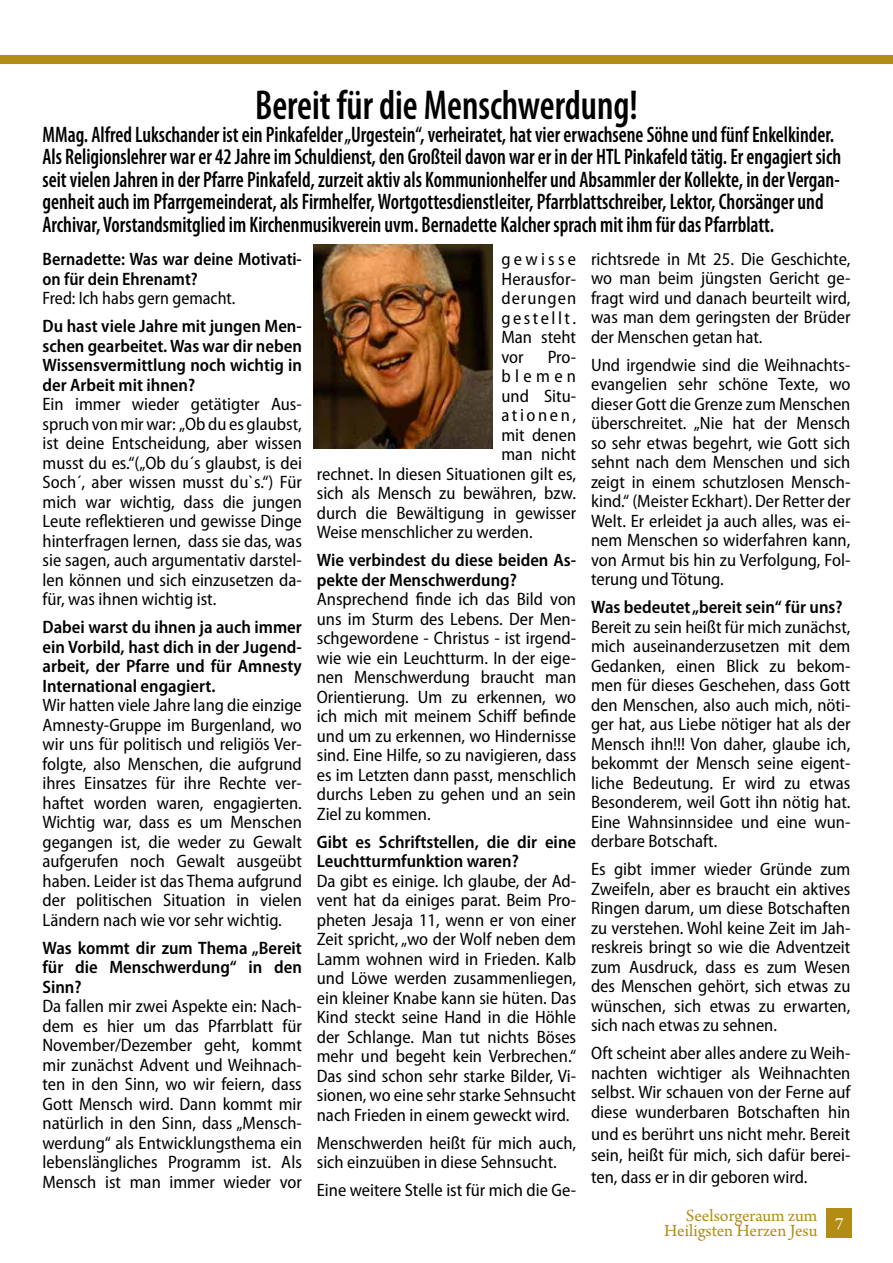
<style>
.page{position:relative;width:893px;height:1263px;background:#fff}
.page>*{position:absolute;margin:0;border:0;box-sizing:border-box;transform-origin:0 0}
.t1{font:600 condensed 42px "Myriad Pro";color:#000;scale:.9 1}
.t2{font:600 condensed 22.5px/22.5px "Myriad Pro";color:#000;scale:.9 1}
.t3{font:semi-condensed 18px/19.5px "Myriad Pro";color:#000;text-align:justify}
.t4{font:600 semi-condensed 18px/19.5px "Myriad Pro";color:#000}
.t5{font:18px/15px "Arno Pro";letter-spacing:-.005em;color:#b38c16;text-align:right}
.t6{font:semi-condensed 18px "Myriad Pro";letter-spacing:.145em;color:#000}
.t7{font:18px "Arno Pro";color:#fff}
</style>
<div class="page">
<div style="left:827px;top:1208px;width:25px;height:29px;background:#b38c16"></div>
<img style="left:313px;top:244px;width:180px;height:205px">
<div style="left:0;top:55px;width:893px;height:9px;background:#b38c16"></div>
<h1 class="t1" style="left:255px;top:79px;width:427px">Bereit für die Menschwerdung!</h1>
<p class="t2" style="left:43px;top:122px;width:889px">MMag. Alfred Lukschander ist ein Pinkafelder „Urgestein“, verheiratet, hat vier erwachsene Söhne und fünf Enkelkinder.<br>Als Religionslehrer war er 42 Jahre im Schuldienst, den Großteil davon war er in der HTL Pinkafeld tätig. Er engagiert sich seit vielen Jahren in der Pfarre Pinkafeld, zurzeit aktiv als Kommunionhelfer und Absammler der Kollekte, in der Vergan&shy;genheit auch im Pfarrgemeinderat, als Firmhelfer, Wortgottesdienstleiter, Pfarrblattschreiber, Lektor, Chorsänger und Archivar, Vorstandsmitglied im Kirchenmusikverein uvm. Bernadette Kalcher sprach mit ihm für das Pfarrblatt.</p>
<p class="t4" style="left:43px;top:249px;width:261px">Bernadette: Was war deine Motivati&shy;on für dein Ehrenamt?</p>
<p class="t3" style="left:43px;top:289px;width:194px">Fred: Ich habs gern gemacht.</p>
<p class="t4" style="left:43px;top:316px;width:261px;text-align:justify">Du hast viele Jahre mit jungen Men&shy;schen gearbeitet. Was war dir neben Wissensvermittlung noch wichtig in der Arbeit mit ihnen?</p>
<p class="t3" style="left:43px;top:395px;width:261px">Ein immer wieder getätigter Aus&shy;spruch von mir war: „Ob du es glaubst, ist deine Entscheidung, aber wissen musst du es.“(„Ob du´s glaubst, is dei Soch´, aber wissen musst du`s.“) Für mich war wichtig, dass die jungen Leute reflektieren und gewisse Dinge hinterfragen lernen, dass sie das, was sie sagen, auch argumentativ darstel&shy;len können und sich einzusetzen da&shy;für, was ihnen wichtig ist.</p>
<p class="t4" style="left:43px;top:617px;width:261px;text-align:justify">Dabei warst du ihnen ja auch immer ein Vorbild, hast dich in der Jugend&shy;arbeit, der Pfarre und für Amnesty International engagiert.</p>
<p class="t3" style="left:43px;top:696px;width:261px">Wir hatten viele Jahre lang die einzige Amnesty-Gruppe im Burgenland, wo wir uns für politisch und religiös Ver&shy;folgte, also Menschen, die aufgrund ihres Einsatzes für ihre Rechte ver&shy;haftet worden waren, engagierten.<br>Wichtig war, dass es um Menschen gegangen ist, die weder zu Gewalt aufgerufen noch Gewalt ausgeübt haben. Leider ist das Thema aufgrund der politischen Situation in vielen Ländern nach wie vor sehr wichtig.</p>
<p class="t4" style="left:43px;top:938px;width:261px;text-align:justify">Was kommt dir zum Thema „Bereit für die Menschwerdung“ in den Sinn?</p>
<p class="t3" style="left:43px;top:997px;width:261px">Da fallen mir zwei Aspekte ein: Nach&shy;dem es hier um das Pfarrblatt für November/Dezember geht, kommt mir zunächst Advent und Weihnach&shy;ten in den Sinn, wo wir feiern, dass Gott Mensch wird. Dann kommt mir natürlich in den Sinn, dass „Mensch&shy;werdung“ als Entwicklungsthema ein lebenslängliches Programm ist. Als Mensch ist man immer wieder vor</p>
<p class="t3" style="left:591px;top:250px;width:261px">richtsrede in Mt 25. Die Geschichte, wo man beim jüngsten Gericht ge&shy;fragt wird und danach beurteilt wird, was man dem geringsten der Brüder der Menschen getan hat.</p>
<p class="t3" style="left:591px;top:356px;width:261px">Und irgendwie sind die Weihnachts&shy;evangelien sehr schöne Texte, wo dieser Gott die Grenze zum Menschen überschreitet. „Nie hat der Mensch so sehr etwas begehrt, wie Gott sich sehnt nach dem Menschen und sich zeigt in einem schutzlosen Mensch&shy;kind.“ (Meister Eckhart). Der Retter der Welt. Er erleidet ja auch alles, was ei&shy;nem Menschen so widerfahren kann, von Armut bis hin zu Verfolgung, Fol&shy;terung und Tötung.</p>
<p class="t4" style="left:591px;top:597px;width:253px">Was bedeutet „bereit sein“ für uns?</p>
<p class="t3" style="left:591px;top:617px;width:261px">Bereit zu sein heißt für mich zunächst, mich auseinanderzusetzen mit dem Gedanken, einen Blick zu bekom&shy;men für dieses Geschehen, dass Gott den Menschen, also auch mich, nöti&shy;ger hat, aus Liebe nötiger hat als der Mensch ihn!!! Von daher, glaube ich, bekommt der Mensch seine eigent&shy;liche Bedeutung. Er wird zu etwas Besonderem, weil Gott ihn nötig hat.<br>Eine Wahnsinnsidee und eine wun&shy;derbare Botschaft.</p>
<p class="t3" style="left:591px;top:860px;width:261px">Es gibt immer wieder Gründe zum Zweifeln, aber es braucht ein aktives Ringen darum, um diese Botschaften zu verstehen. Wohl keine Zeit im Jah&shy;reskreis bringt so wie die Adventzeit zum Ausdruck, dass es zum Wesen des Menschen gehört, sich etwas zu wünschen, sich etwas zu erwarten, sich nach etwas zu sehnen.</p>
<p class="t3" style="left:591px;top:1044px;width:261px">Oft scheint aber alles andere zu Weih&shy;nachten wichtiger als Weihnachten selbst. Wir schauen von der Ferne auf diese wunderbaren Botschaften hin</p>
<p class="t3" style="left:591px;top:1123px;width:261px;line-height:21.6px">und es berührt uns nicht mehr. Bereit sein, heißt für mich, sich dafür berei&shy;ten, dass er in dir geboren wird.</p>
<p class="t7" style="left:835px;top:1213px;width:10px">7</p>
<p class="t3" style="left:501px;top:250px;width:76px">gewisse Herausfor&shy;derungen gestellt.<br>Man steht vor</p>
<p class="t3" style="left:548px;top:347px;width:30px">Pro-</p>
<p class="t3" style="left:501px;top:367px;width:76px">blemen</p>
<p class="t3" style="left:501px;top:386px;width:76px">und Situ-</p>
<p class="t6" style="left:501px;top:405px;width:76px">ationen,</p>
<p class="t3" style="left:501px;top:425px;width:76px">mit denen</p>
<p class="t3" style="left:501px;top:445px;width:76px">man nicht</p>
<p class="t3" style="left:317px;top:464px;width:261px">rechnet. In diesen Situationen gilt es,</p>
<p class="t3" style="left:317px;top:484px;width:261px">sich als Mensch zu bewähren, bzw.</p>
<p class="t3" style="left:317px;top:503px;width:261px">durch die Bewältigung in gewisser</p>
<p class="t3" style="left:317px;top:523px;width:217px">Weise menschlicher zu werden.</p>
<p class="t4" style="left:317px;top:550px;width:261px">Wie verbindest du diese beiden As&shy;pekte der Menschwerdung?</p>
<p class="t3" style="left:317px;top:590px;width:261px">Ansprechend finde ich das Bild von uns im Sturm des Lebens. Der Men&shy;schgewordene - Christus - ist irgend&shy;wie wie ein Leuchtturm. In der eige&shy;nen Menschwerdung braucht man Orientierung. Um zu erkennen, wo ich mich mit meinem Schiff befinde und um zu erkennen, wo Hindernisse sind. Eine Hilfe, so zu navigieren, dass es im Letzten dann passt, menschlich durchs Leben zu gehen und an sein Ziel zu kommen.</p>
<p class="t4" style="left:317px;top:831px;width:261px">Gibt es Schriftstellen, die dir eine<br>Leuchtturmfunktion waren?</p>
<p class="t3" style="left:317px;top:871px;width:261px">Da gibt es einige. Ich glaube, der Ad&shy;vent hat da einiges parat. Beim Pro&shy;pheten Jesaja 11, wenn er von einer Zeit spricht, „wo der Wolf neben dem Lamm wohnen wird in Frieden. Kalb und Löwe werden zusammenliegen, ein kleiner Knabe kann sie hüten. Das Kind steckt seine Hand in die Höhle der Schlange. Man tut nichts Böses mehr und begeht kein Verbrechen.“ Das sind schon sehr starke Bilder, Vi&shy;sionen, wo eine sehr starke Sehnsucht nach Frieden in einem geweckt wird.</p>
<p class="t3" style="left:317px;top:1133px;width:261px">Menschwerden heißt für mich auch, sich einzuüben in diese Sehnsucht.</p>
<p class="t3" style="left:317px;top:1181px;width:261px">Eine weitere Stelle ist für mich die Ge-</p>
<p class="t5" style="left:664px;top:1209px;width:155px">Seelsorgeraum zum<br>Heiligsten Herzen Jesu</p>
</div>
